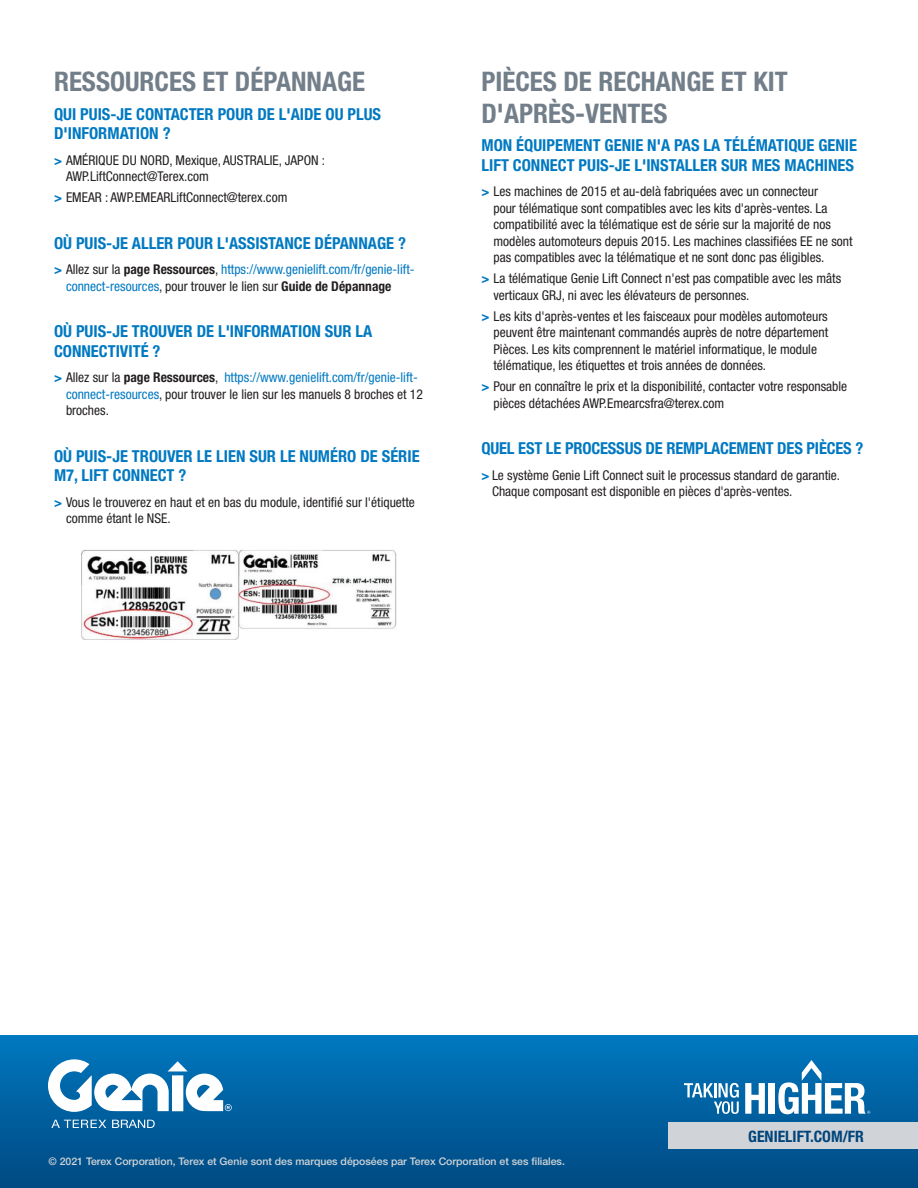
<style>
.page{position:relative;width:918px;height:1188px;background:#fff}
.page>*{position:absolute;margin:0;border:0;box-sizing:border-box;transform-origin:0 0}
.t1{font:700 condensed 27px/31.5px "Helvetica Neue LT Std";color:#727f8a}
.t2{font:700 condensed 16.5px/19.5px "Helvetica Neue LT Std";color:#0079c2}
.t3{font:700 condensed 15.75px "Helvetica Neue LT Std";color:#00447b}
.t4{font:condensed 13.5px/16.5px "Helvetica Neue LT Std";color:#231f20}
.t5{font:condensed 13.5px/16.5px "Helvetica Neue LT Std";color:#0079c2}
.t6{font:500 10.5px "Helvetica Neue LT Std";color:#d0d4d8}
.s1{font-weight:700;color:#0079c2}
.s2{font-weight:700}
.s3{color:#231f20}
.s4{font-weight:700;color:#231f20}
.s5{color:#0079c2}
</style>
<div class="page">
<div style="left:0;top:1035px;width:918px;height:153px;background:linear-gradient(to bottom,#0078c0,#004982)"></div>
<div style="left:669px;top:1122px;width:249px;height:27px;background:#d0d4d8"></div>
<svg style="left:745px;top:1083px;width:20px;height:31px"></svg>
<div style="left:769px;top:1083px;width:6px;height:31px;background:#fff"></div>
<svg style="left:684px;top:1083px;width:55px;height:31px"></svg>
<svg style="left:778px;top:1060px;width:92px;height:54px"></svg>
<svg style="left:48px;top:1059px;width:184px;height:53px"></svg>
<svg style="left:51px;top:1120px;width:55px;height:8px"></svg>
<svg style="left:112px;top:1120px;width:43px;height:8px"></svg>
<img style="left:81px;top:550px;width:316px;height:90px">
<h1 class="t1" style="left:54px;top:66px;width:313px">RESSOURCES ET DÉPANNAGE</h1>
<p class="t2" style="left:54px;top:104px;width:329px">QUI PUIS-JE CONTACTER POUR DE L'AIDE OU PLUS<br>D'INFORMATION ?</p>
<p class="t4" style="left:66px;top:152px;width:261px;text-indent:-12px"><span class="s1">&gt;</span> AMÉRIQUE DU NORD, Mexique, AUSTRALIE, JAPON :<br>AWP.LiftConnect@Terex.com</p>
<p class="t4" style="left:54px;top:189px;width:235px"><span class="s1">&gt;</span> EMEAR : AWP.EMEARLiftConnect@terex.com</p>
<p class="t2" style="left:54px;top:233px;width:354px">OÙ PUIS-JE ALLER POUR L'ASSISTANCE DÉPANNAGE ?</p>
<p class="t5" style="left:66px;top:261px;width:350px;text-indent:-12px"><span class="s2">&gt;</span> <span class="s3">Allez sur la</span> <span class="s4">page Ressources</span><span class="s3">,</span> https://www.genielift.com/fr/genie-lift&shy;connect-resources<span class="s3">, pour trouver le lien sur</span> <span class="s4">Guide de Dépannage</span></p>
<p class="t2" style="left:54px;top:321px;width:320px">OÙ PUIS-JE TROUVER DE L'INFORMATION SUR LA<br>CONNECTIVITÉ ?</p>
<p class="t4" style="left:66px;top:369px;width:358px;text-indent:-12px"><span class="s1">&gt;</span> Allez sur la <span class="s2">page Ressources</span>, <span class="s5">https://www.genielift.com/fr/genie-lift&shy;connect-resources</span>, pour trouver le lien sur les manuels 8 broches et 12 broches.</p>
<p class="t2" style="left:54px;top:446px;width:367px">OÙ PUIS-JE TROUVER LE LIEN SUR LE NUMÉRO DE SÉRIE<br>M7, LIFT CONNECT ?</p>
<p class="t4" style="left:66px;top:494px;width:350px;text-indent:-12px"><span class="s1">&gt;</span> Vous le trouverez en haut et en bas du module, identifié sur l'étiquette comme étant le NSE.</p>
<h1 class="t1" style="left:482px;top:66px;width:308px">PIÈCES DE RECHANGE ET KIT<br>D'APRÈS-VENTES</h1>
<p class="t2" style="left:482px;top:135px;width:377px">MON ÉQUIPEMENT GENIE N'A PAS LA TÉLÉMATIQUE GENIE<br>LIFT CONNECT PUIS-JE L'INSTALLER SUR MES MACHINES</p>
<p class="t4" style="left:494px;top:183px;width:361px;text-indent:-12px"><span class="s1">&gt;</span> Les machines de 2015 et au-delà fabriquées avec un connecteur<br>pour télématique sont compatibles avec les kits d'après-ventes. La compatibilité avec la télématique est de série sur la majorité de nos modèles automoteurs depuis 2015. Les machines classifiées EE ne sont pas compatibles avec la télématique et ne sont donc pas éligibles.</p>
<p class="t4" style="left:494px;top:270px;width:349px;text-indent:-12px"><span class="s1">&gt;</span> La télématique Genie Lift Connect n'est pas compatible avec les mâts verticaux GRJ, ni avec les élévateurs de personnes.</p>
<p class="t4" style="left:494px;top:308px;width:336px;text-indent:-12px"><span class="s1">&gt;</span> Les kits d'après-ventes et les faisceaux pour modèles automoteurs peuvent être maintenant commandés auprès de notre département Pièces. Les kits comprennent le matériel informatique, le module télématique, les étiquettes et trois années de données.</p>
<p class="t4" style="left:494px;top:378px;width:355px;text-indent:-12px"><span class="s1">&gt;</span> Pour en connaître le prix et la disponibilité, contacter votre responsable pièces détachées AWP.Emearcsfra@terex.com</p>
<p class="t2" style="left:482px;top:438px;width:383px">QUEL EST LE PROCESSUS DE REMPLACEMENT DES PIÈCES ?</p>
<p class="t4" style="left:492px;top:467px;width:350px;text-indent:-11px"><span class="s1">&gt;</span> Le système Genie Lift Connect suit le processus standard de garantie.<br>Chaque composant est disponible en pièces d'après-ventes.</p>
<p class="t3" style="left:748px;top:1126px;width:117px">GENIELIFT.COM/FR</p>
<p class="t6" style="left:48px;top:1156px;width:518px">© 2021 Terex Corporation, Terex et Genie sont des marques déposées par Terex Corporation et ses filiales.</p>
</div>
